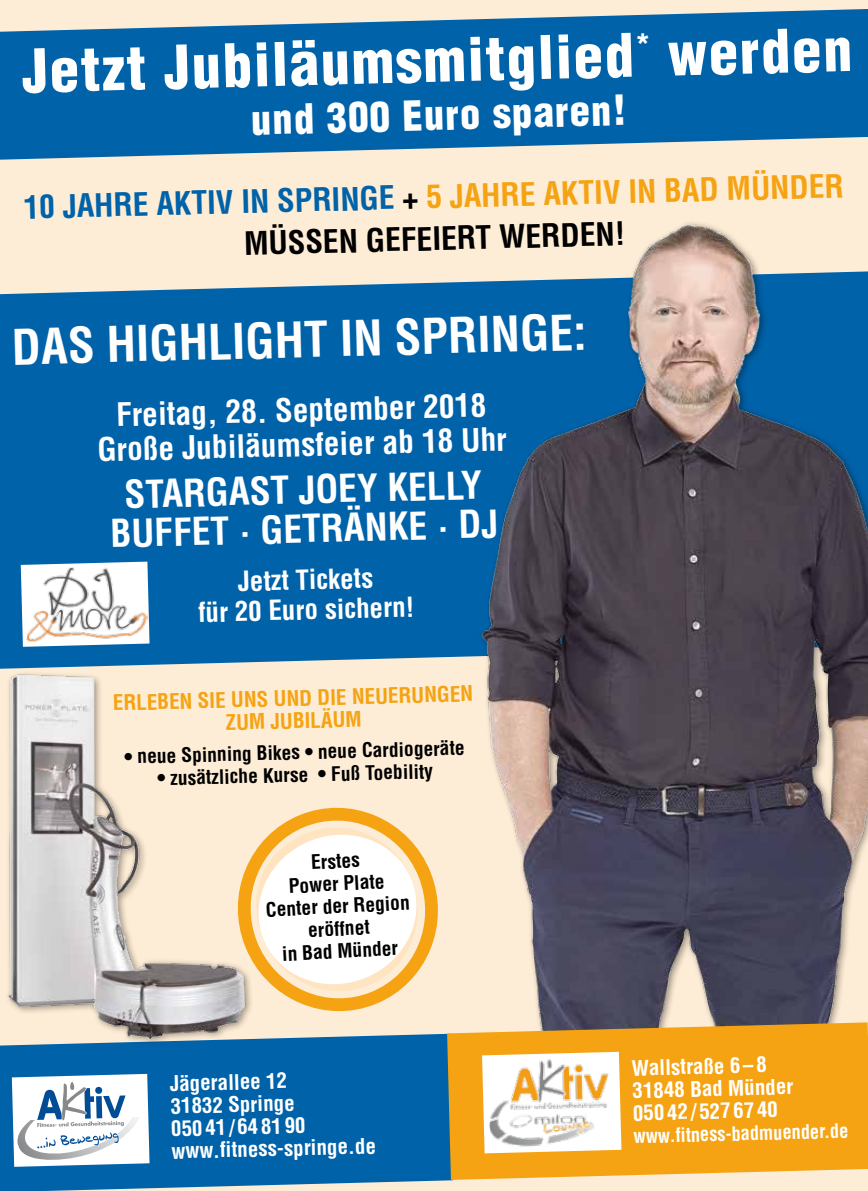
<style>
.page{position:relative;width:868px;height:1191px;background:#fff}
.page>*{position:absolute;margin:0;border:0;box-sizing:border-box;transform-origin:0 0}
.t1{font:58.5px "Switzerland Cond Black Plain";color:#fff}
.t2{font:48px "Switzerland Condensed";color:#fff}
.t3{font:40.5px "Switzerland Cond Black Plain";color:#fff}
.t4{font:37.5px/39px "Switzerland Condensed";color:#fff;text-align:center}
.t5{font:31.5px/43.7px "Switzerland Condensed";color:#000;text-align:center}
.t6{font:31.5px/34.5px "Switzerland Condensed";color:#fff;text-align:center}
.t7{font:27px/30px "Switzerland Condensed";color:#fff;text-align:center}
.t8{font:21px/22.6px "Switzerland Condensed";color:#fff}
.t9{font:21px/22.5px "Switzerland Condensed";color:#f5a312;text-align:center}
.t10{font:19.5px/22.5px "Switzerland Condensed";color:#000;text-align:center}
.t11{font:19.5px "Switzerland Condensed";color:#fff;scale:.94 1}
.s1{color:#0062a9}
.s2{color:#f5a312}
</style>
<div class="page">
<div style="left:0;top:0;width:867px;height:1191px;background:#feedd6"></div>
<svg style="left:0;top:9px;width:867px;height:151px;background:#2677af"></svg>
<div style="left:0;top:281px;width:468px;height:388px;background:#0062a9"></div>
<img style="left:468px;top:222px;width:399px;height:800px">
<svg style="left:21px;top:561px;width:128px;height:86px"></svg>
<img style="left:25px;top:565px;width:123px;height:78px">
<div style="left:0;top:1033px;width:453px;height:158px;background:#0062a9"></div>
<svg style="left:447px;top:1022px;width:420px;height:157px;background:#f0a520"></svg>
<svg style="left:12px;top:1073px;width:137px;height:93px;background:#cfdce6"></svg>
<svg style="left:482px;top:1051px;width:139px;height:102px;background:#fbe0b1"></svg>
<img style="left:487px;top:1057px;width:134px;height:90px">
<svg style="left:298px;top:807px;width:140px;height:205px"></svg>
<svg style="left:255px;top:816px;width:173px;height:186px"></svg>
<img style="left:1px;top:673px;width:254px;height:375px">
<h1 class="t1" style="left:22px;top:31px;width:831px;rotate:-1deg">Jetzt Jubiläumsmitglied<sup>*</sup> werden</h1>
<h3 class="t3" style="left:250px;top:96px;width:376px;rotate:-2deg">und 300 Euro sparen!</h3>
<h3 class="t5" style="left:23px;top:180px;width:822px;rotate:-1deg"><span class="s1">10 JAHRE AKTIV IN SPRINGE</span> + <span class="s2">5 JAHRE AKTIV IN BAD MÜNDER<br></span>MÜSSEN GEFEIERT WERDEN!</h3>
<h2 class="t2" style="left:11px;top:320px;width:576px;rotate:-2deg">DAS HIGHLIGHT IN SPRINGE:</h2>
<h3 class="t6" style="left:96px;top:396px;width:411px;rotate:-1deg">Freitag, 28. September 2018<br>Große Jubiläumsfeier ab 18 Uhr</h3>
<h3 class="t4" style="left:109px;top:473px;width:389px;rotate:-1deg">STARGAST JOEY KELLY<br>BUFFET • GETRÄNKE • DJ</h3>
<h3 class="t7" style="left:196px;top:568px;width:218px;rotate:-2deg">Jetzt Tickets<br>für 20 Euro sichern!</h3>
<p class="t9" style="left:113px;top:693px;width:361px;rotate:-2deg">ERLEBEN SIE UNS UND DIE NEUERUNGEN<br>ZUM JUBILÄUM</p>
<p class="t10" style="left:124px;top:746px;width:342px;rotate:-2deg">· neue Spinning Bikes · neue Cardiogeräte · zusätzliche Kurse · Fuß Toebility</p>
<p class="t10" style="left:263px;top:853px;width:146px;rotate:-3deg">Erstes<br>Power Plate<br>Center der Region eröffnet<br>in Bad Münder</p>
<p class="t8" style="left:169px;top:1072px;width:206px;rotate:-2deg">Jägerallee 12<br>31832 Springe<br>05041/6481 90 www.fitness-springe.de</p>
<p class="t8" style="left:631px;top:1057px;width:163px;rotate:-2deg">Wallstraße 6–8<br>31848 Bad Münder<br>050 42/ 52767 40</p>
<p class="t11" style="left:633px;top:1125px;width:230px;rotate:-2deg">www.fitness-badmuender.de</p>
</div>
